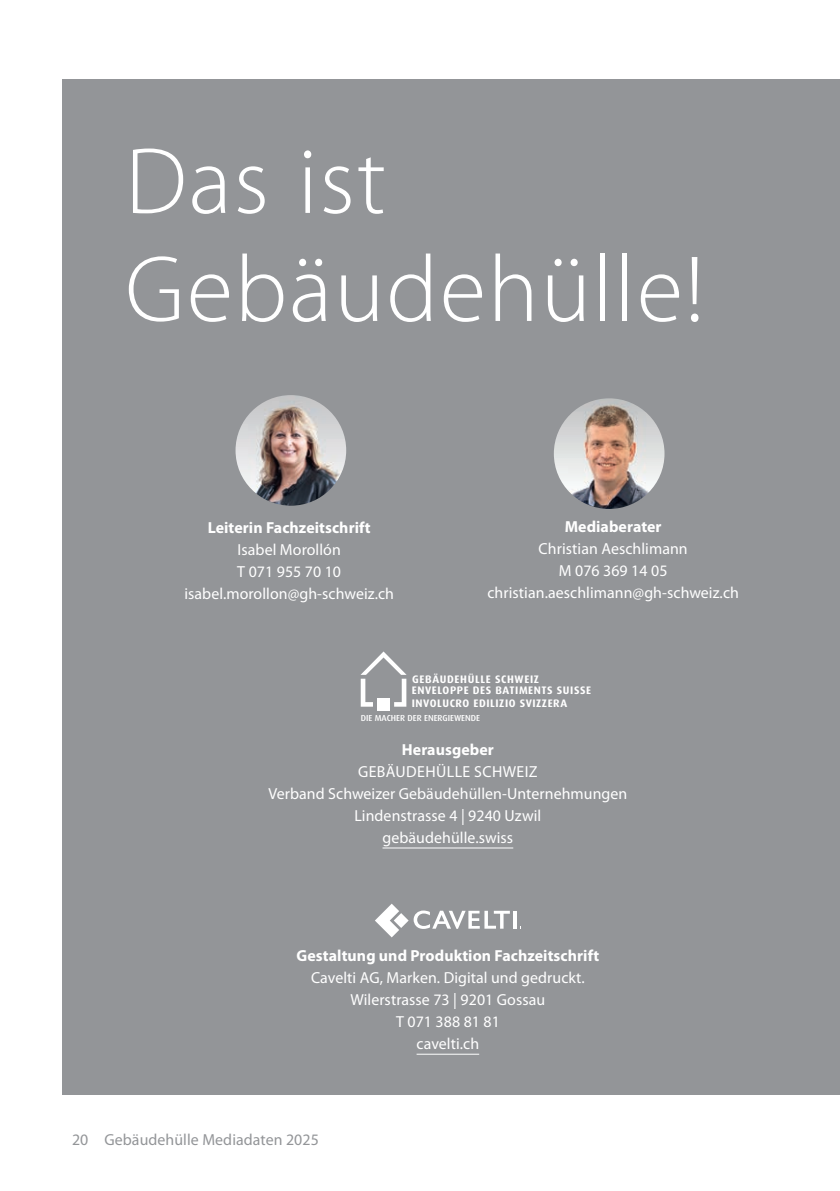
<style>
.page{position:relative;width:840px;height:1191px;background:#fff}
.page>*{position:absolute;margin:0;border:0;box-sizing:border-box;transform-origin:0 0}
.t1{font:300 94.8px/108px "Myriad Pro";letter-spacing:.02em;color:#fff}
.t2{font:16px/22px "Myriad Pro";letter-spacing:.005em;color:#fff;text-align:center}
.t3{font:700 16px "Myriad Pro";letter-spacing:.005em;color:#fff}
.t4{font:16px "Myriad Pro";letter-spacing:.005em;color:#939598}
.t5{font:700 10.8px "Dax Pro";letter-spacing:.055em;color:#fff}
.t6{font:500 8.8px "Dax Pro";color:#fff}
</style>
<div class="page">
<div style="left:62px;top:79px;width:777px;height:1015px;background:#939598"></div>
<img style="left:235px;top:395px;width:111px;height:111px;border-radius:55px">
<img style="left:553px;top:398px;width:111px;height:111px;border-radius:55px">
<hr style="left:382px;top:847px;width:131px;height:1px;background:#fff">
<div style="left:377px;top:698px;width:12px;height:12px;background:#fff"></div>
<svg style="left:360px;top:651px;width:46px;height:57px"></svg>
<hr style="left:416px;top:1053px;width:63px;height:1px;background:#fff">
<svg style="left:375px;top:903px;width:134px;height:34px"></svg>
<hr style="left:513px;top:910px;width:3px;height:18px;background:#fff">
<h1 class="t1" style="left:125px;top:129px;width:580px">Das ist<br>Gebäudehülle!</h1>
<p class="t3" style="left:207px;top:518px;width:164px">Leiterin Fachzeitschrift</p>
<p class="t2" style="left:184px;top:539px;width:211px">Isabel Morollón<br>T 071 955 70 10 isabel.morollon@gh-schweiz.ch</p>
<p class="t3" style="left:564px;top:517px;width:98px">Mediaberater</p>
<p class="t2" style="left:487px;top:537px;width:253px">Christian Aeschlimann<br>M 076 369 14 05 christian.aeschlimann@gh-schweiz.ch</p>
<p class="t5" style="left:412px;top:672px;width:128px">GEBÄUDEHÜLLE SCHWEIZ</p>
<p class="t5" style="left:411px;top:696px;width:157px">INVOLUCRO EDILIZIO SVIZZERA</p>
<p class="t5" style="left:411px;top:683px;width:181px">ENVELOPPE DES BATIMENTS SUISSE</p>
<p class="t6" style="left:360px;top:712px;width:121px">DIE MACHER DER ENERGIEWENDE</p>
<p class="t3" style="left:401px;top:740px;width:93px">Herausgeber</p>
<p class="t2" style="left:268px;top:761px;width:360px">GEBÄUDEHÜLLE SCHWEIZ<br>Verband Schweizer Gebäudehüllen-Unternehmungen<br>Lindenstrasse 4 | 9240 Uzwil<br>gebäudehülle.swiss</p>
<p class="t3" style="left:296px;top:946px;width:304px">Gestaltung und Produktion Fachzeitschrift</p>
<p class="t2" style="left:311px;top:967px;width:275px">Cavelti AG, Marken. Digital und gedruckt.<br>Wilerstrasse 73 | 9201 Gossau<br>T 071 388 81 81<br>cavelti.ch</p>
<p class="t4" style="left:72px;top:1131px;width:248px">20 Gebäudehülle Mediadaten 2025</p>
</div>
